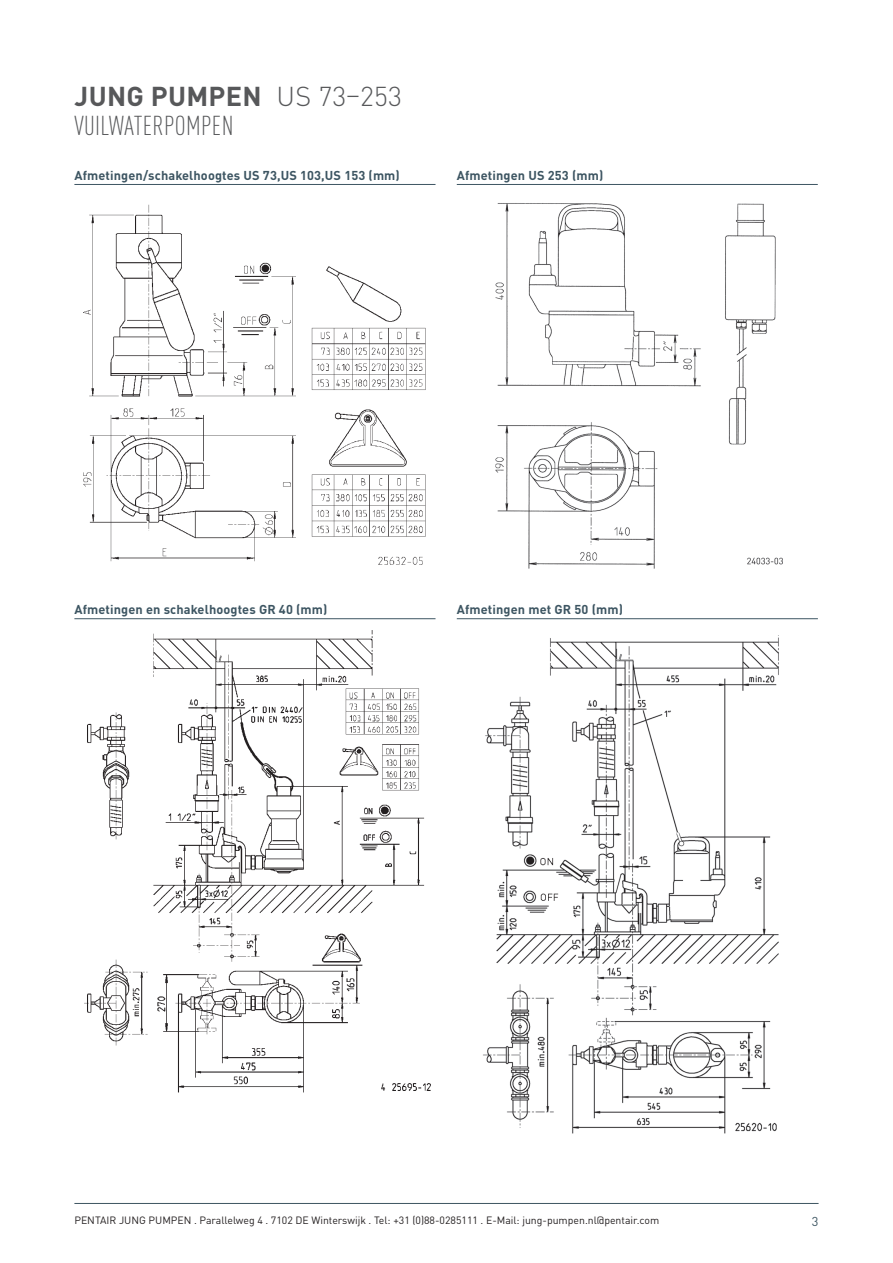
<style>
.page{position:relative;width:893px;height:1263px;background:#fff}
.page>*{position:absolute;margin:0;border:0;box-sizing:border-box;transform-origin:0 0}
.t1{font:300 condensed 27px "DIN Pro";letter-spacing:.01em;color:#57585a}
.t2{font:700 27px "DIN Pro";letter-spacing:.01em;color:#57585a}
.t3{font:300 27px "DIN Pro";color:#57585a}
.t4{font:700 12.75px "DIN Pro";letter-spacing:.01em;color:#3d5562}
.t5{font:12.75px "DIN Pro";color:#3d5562}
.t6{font:10.5px "DIN Pro";color:#231f20}
</style>
<div class="page">
<hr style="left:74px;top:1203px;width:745px;height:1px;background:#3d5562">
<hr style="left:74px;top:184px;width:361px;height:1px;background:#3d5562">
<img style="left:83px;top:204px;width:343px;height:361px">
<hr style="left:457px;top:184px;width:361px;height:1px;background:#3d5562">
<img style="left:495px;top:203px;width:288px;height:366px">
<hr style="left:74px;top:618px;width:361px;height:1px;background:#3d5562">
<img style="left:84px;top:630px;width:347px;height:463px">
<hr style="left:457px;top:618px;width:361px;height:1px;background:#3d5562">
<img style="left:483px;top:635px;width:296px;height:499px">
<h1 class="t2" style="left:75px;top:73px;width:189px">JUNG PUMPEN</h1>
<h1 class="t1" style="left:75px;top:107px;width:160px">VUILWATERPOMPEN</h1>
<h1 class="t3" style="left:277px;top:75px;width:127px">US 73–253</h1>
<p class="t4" style="left:74px;top:165px;width:327px">Afmetingen/schakelhoogtes US 73,US 103,US 153 (mm)</p>
<p class="t4" style="left:457px;top:165px;width:148px">Afmetingen US 253 (mm)</p>
<p class="t4" style="left:74px;top:599px;width:255px">Afmetingen en schakelhoogtes GR 40 (mm)</p>
<p class="t4" style="left:457px;top:599px;width:168px">Afmetingen met GR 50 (mm)</p>
<p class="t6" style="left:74px;top:1212px;width:586px">PENTAIR JUNG PUMPEN . Parallelweg 4 . 7102 DE Winterswijk . Tel: +31 (0)88-0285111 . E-Mail: jung-pumpen.nl@pentair.com</p>
<p class="t5" style="left:812px;top:1211px;width:8px">3</p>
</div>
